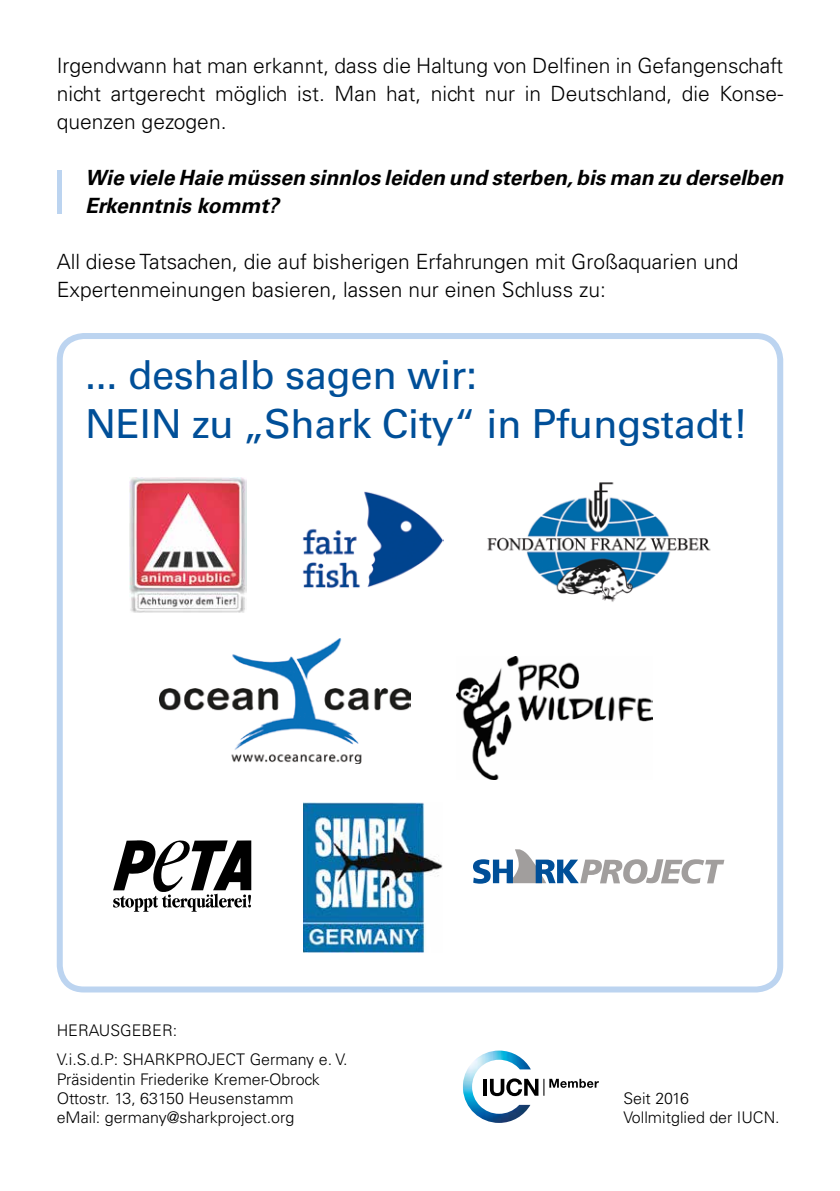
<style>
.page{position:relative;width:840px;height:1191px;background:#fff}
.page>*{position:absolute;margin:0;border:0;box-sizing:border-box;transform-origin:0 0}
.t1{font:40px/48px "Univers";letter-spacing:-.01em;color:#004f98}
.t2{font:300 21px/28px "Univers";color:#000;text-align:justify}
.t3{font:italic 700 21px/28px "Univers";color:#000}
.t4{font:300 16px/19.2px "Univers";color:#000}
</style>
<div class="page">
<hr style="left:57px;top:170px;width:4px;height:44px;background:#bcd4f0">
<div style="left:57px;top:333px;width:725px;height:659px;border:6px solid #bcd4f0;border-radius:24px"></div>
<img style="left:129px;top:477px;width:117px;height:135px">
<img style="left:487px;top:482px;width:224px;height:120px">
<img style="left:302px;top:491px;width:141px;height:97px">
<img style="left:160px;top:638px;width:250px;height:125px">
<img style="left:456px;top:656px;width:196px;height:123px">
<svg style="left:113px;top:840px;width:138px;height:71px"></svg>
<img style="left:303px;top:802px;width:139px;height:150px">
<img style="left:463px;top:1050px;width:67px;height:73px">
<hr style="left:483px;top:1078px;width:4px;height:17px;background:#000">
<svg style="left:489px;top:1078px;width:109px;height:18px"></svg>
<svg style="left:473px;top:849px;width:251px;height:34px"></svg>
<p class="t2" style="left:57px;top:52px;width:727px">Irgendwann hat man erkannt, dass die Haltung von Delfinen in Gefangenschaft nicht artgerecht möglich ist. Man hat, nicht nur in Deutschland, die Konse&shy;quenzen gezogen.</p>
<p class="t3" style="left:85px;top:164px;width:699px">Wie viele Haie müssen sinnlos leiden und sterben, bis man zu derselben<br>Erkenntnis kommt?</p>
<p class="t2" style="left:57px;top:248px;width:682px">All diese Tatsachen, die auf bisherigen Erfahrungen mit Großaquarien und<br>Expertenmeinungen basieren, lassen nur einen Schluss zu:</p>
<h1 class="t1" style="left:85px;top:351px;width:664px">... deshalb sagen wir:<br>NEIN zu „Shark City“ in Pfungstadt!</h1>
<p class="t4" style="left:57px;top:1015px;width:292px;line-height:29.2px">HERAUSGEBER:<br>V.i.S.d.P: SHARKPROJECT Germany e. V.</p>
<p class="t4" style="left:57px;top:1069px;width:264px">Präsidentin Friederike Kremer-Obrock<br>Ottostr. 13, 63150 Heusenstamm eMail: germany@sharkproject.org</p>
<p class="t4" style="left:623px;top:1088px;width:158px">Seit 2016<br>Vollmitglied der IUCN.</p>
</div>
